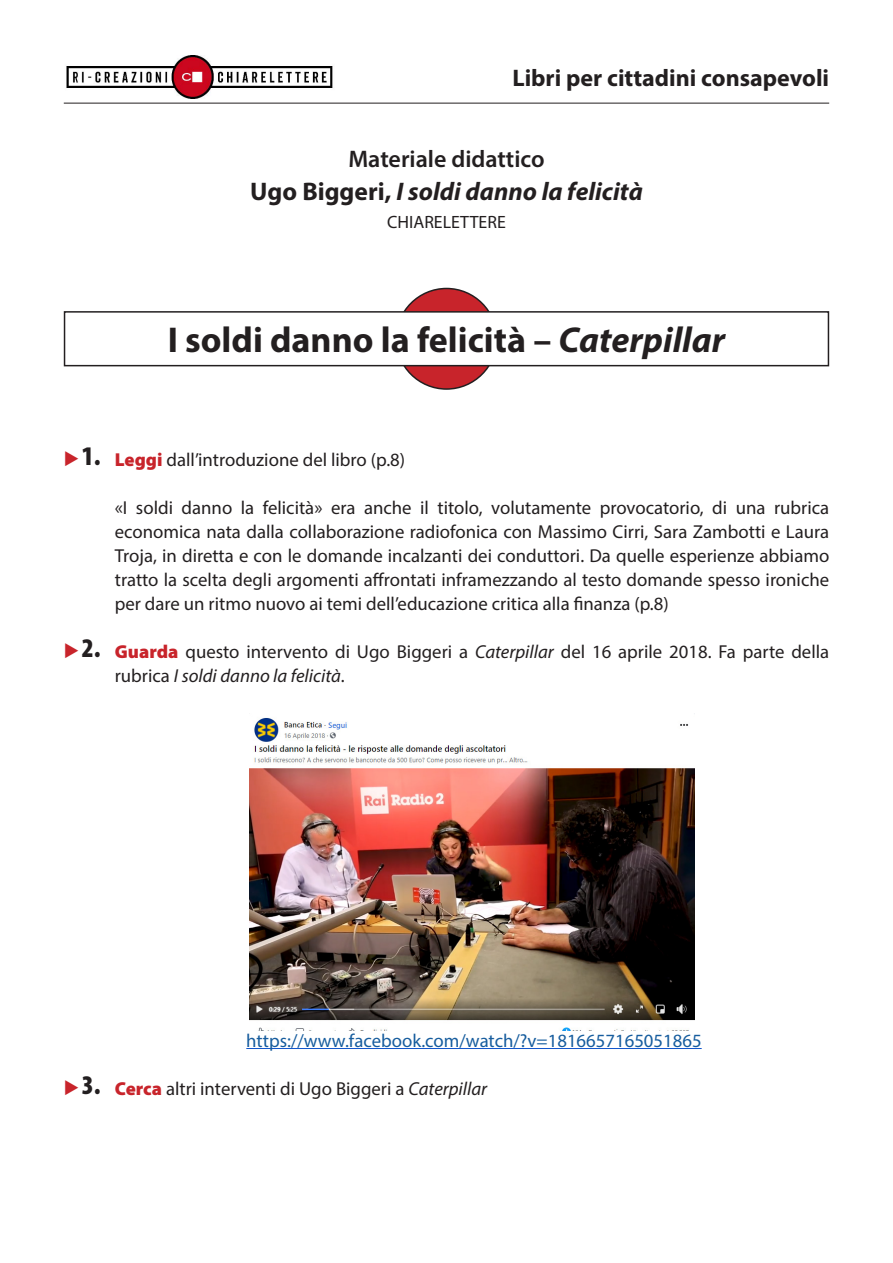
<style>
.page{position:relative;width:893px;height:1263px;background:#fff}
.page>*{position:absolute;margin:0;border:0;box-sizing:border-box;transform-origin:0 0}
.Normale{font:700 36px "Myriad Pro";color:#231f20}
.Normale-2{font:900 condensed 27px "Myriad Pro";color:#231f20}
.Normale-3{font:italic 700 25.5px "Myriad Pro";color:#231f20}
.t1{font:700 24px "Myriad Pro";color:#231f20}
.Normale-4{font:600 24px "Myriad Pro";color:#231f20}
.Testo{font:18.75px/24px "Myriad Pro";color:#231f20;text-align:justify}
.Testo-2{font:18.75px "Myriad Pro";color:#175d9e}
.Normale-5{font:17.85px "Myriad Pro";color:#231f20}
.s1{font-style:normal}
.s2{font-style:italic}
.s3{color:#c8242b}
.s4{font-weight:900;color:#c8242b}
.s5{font-size:19.5px}
</style>
<div class="page">
<img style="left:66px;top:55px;width:267px;height:43px">
<hr style="left:64px;top:103px;width:765px;height:1px;background:#231f20">
<hr style="left:246px;top:1048px;width:456px;height:1px;background:#15c">
<img style="left:249px;top:718px;width:446px;height:313px">
<div style="left:396px;top:288px;width:101px;height:101px;background:#c8242b;border-radius:50%"></div>
<div style="left:65px;top:312px;width:763px;height:54px;background:#fff"></div>
<div style="left:64px;top:311px;width:765px;height:55px;border:2px solid #231f20"></div>
<p class="t1" style="left:512px;top:62px;width:318px">Libri per cittadini consapevoli</p>
<p class="Normale-4" style="left:348px;top:143px;width:198px">Materiale didattico</p>
<p class="Normale-3" style="left:250px;top:175px;width:394px"><span class="s1">Ugo Biggeri,</span> I soldi danno la felicità</p>
<p class="Normale-5" style="left:387px;top:211px;width:120px">CHIARELETTERE</p>
<p class="Normale" style="left:168px;top:317px;width:559px">I soldi danno la felicità – <span class="s2">Caterpillar</span></p>
<p class="Normale-2" style="left:64px;top:438px;width:38px"><span class="s3">◆</span>1.</p>
<p class="Normale-2" style="left:64px;top:630px;width:38px"><span class="s3">◆</span>2.</p>
<p class="Testo" style="left:115px;top:447px;width:292px"><span class="s4">Leggi</span> dall’introduzione del libro (p.8)</p>
<p class="Testo" style="left:115px;top:495px;width:716px"><span class="s5">«</span>I soldi danno la felicità<span class="s5">»</span> era anche il titolo, volutamente provocatorio, di una rubrica economica nata dalla collaborazione radiofonica con Massimo Cirri, Sara Zambotti e Laura Troja, in diretta e con le domande incalzanti dei conduttori. Da quelle esperienze abbiamo tratto la scelta degli argomenti affrontati inframezzando al testo domande spesso ironiche per dare un ritmo nuovo ai temi dell’educazione critica alla finanza (p.8)</p>
<p class="Testo" style="left:115px;top:639px;width:716px"><span class="s4">Guarda</span> questo intervento di Ugo Biggeri a <span class="s2">Caterpillar</span> del 16 aprile 2018. Fa parte della rubrica <span class="s2">I soldi danno la felicità</span>.</p>
<p class="Normale-2" style="left:64px;top:1067px;width:38px"><span class="s3">◆</span>3.</p>
<p class="Testo-2" style="left:246px;top:1029px;width:457px">https://www.facebook.com/watch/?v=1816657165051865</p>
<p class="Testo" style="left:115px;top:1076px;width:374px"><span class="s4">Cerca</span> altri interventi di Ugo Biggeri a <span class="s2">Caterpillar</span></p>
</div>
